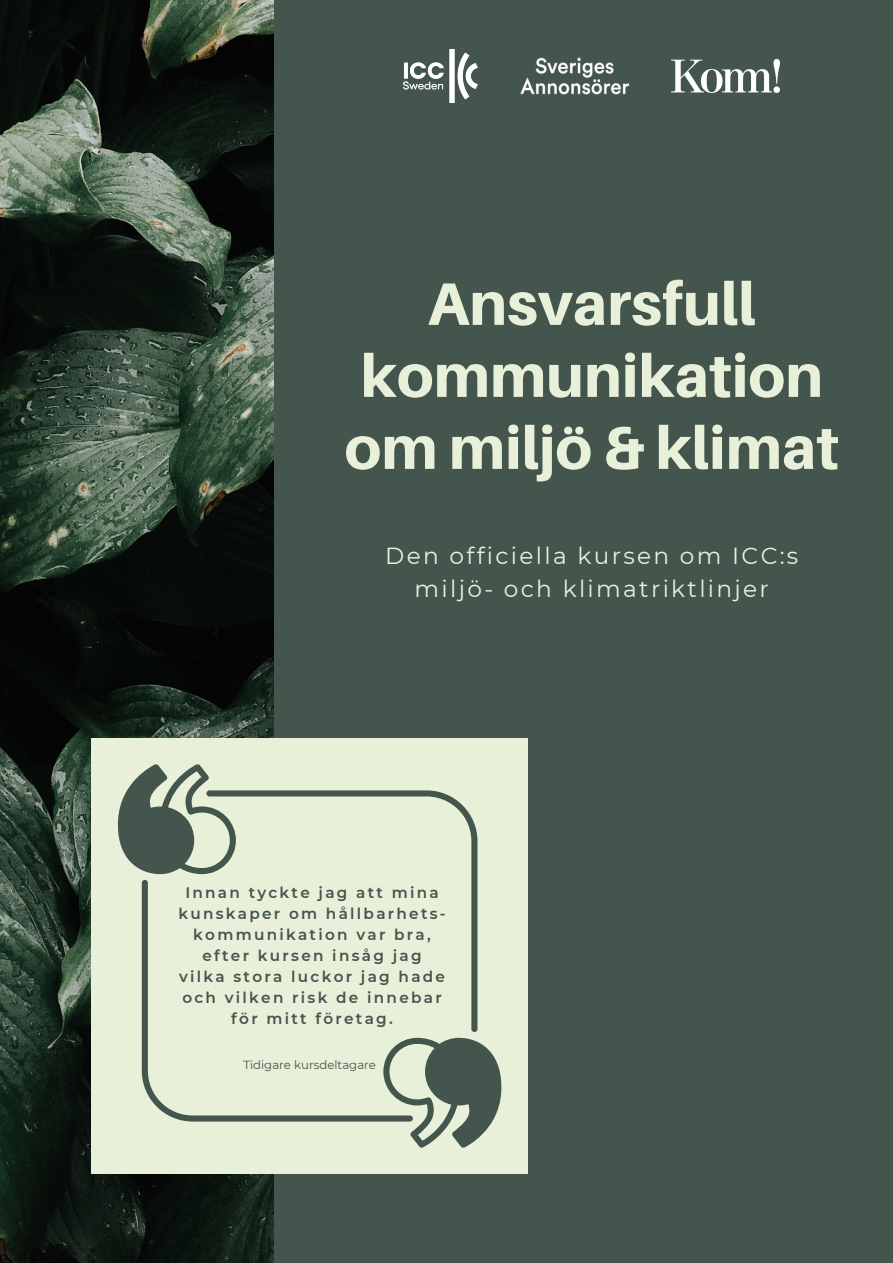
<style>
.page{position:relative;width:893px;height:1263px;background:#fff}
.page>*{position:absolute;margin:0;border:0;box-sizing:border-box;transform-origin:0 0}
.t1{font:800 60px/72px "Aileron";color:#e8f0d9;text-align:center}
.t2{font:23.25px/32.1px "Montserrat";letter-spacing:.1em;color:#e8f0d9;text-align:center}
.t3{font:600 15.23px/21.1px "Montserrat";letter-spacing:.15em;color:#44554e;text-align:center}
.t4{font:11.7px "Montserrat";color:#44554e}
</style>
<div class="page">
<img style="left:0;top:0;width:274px;height:1263px">
<div style="left:274px;top:0;width:619px;height:1263px;background:#44554e"></div>
<div style="left:92px;top:738px;width:436px;height:435px;background:#e8f0d9"></div>
<svg style="left:117px;top:764px;width:92px;height:110px"></svg>
<svg style="left:383px;top:1038px;width:119px;height:110px"></svg>
<svg style="left:142px;top:880px;width:271px;height:241px"></svg>
<svg style="left:206px;top:790px;width:271px;height:242px"></svg>
<img style="left:520px;top:57px;width:109px;height:38px">
<img style="left:671px;top:59px;width:108px;height:34px">
<img style="left:404px;top:49px;width:73px;height:53px">
<h1 class="t1" style="left:344px;top:267px;width:496px">Ansvarsfull kommunikation om miljö &amp; klimat</h1>
<h2 class="t2" style="left:385px;top:540px;width:415px">Den officiella kursen om ICC:s miljö- och klimatriktlinjer</h2>
<p class="t3" style="left:178px;top:882px;width:269px">Innan tyckte jag att mina kunskaper om hållbarhets&shy;kommunikation var bra, efter kursen insåg jag vilka stora luckor jag hade och vilken risk de innebar för mitt företag.</p>
<p class="t4" style="left:243px;top:1058px;width:134px">Tidigare kursdeltagare</p>
</div>
